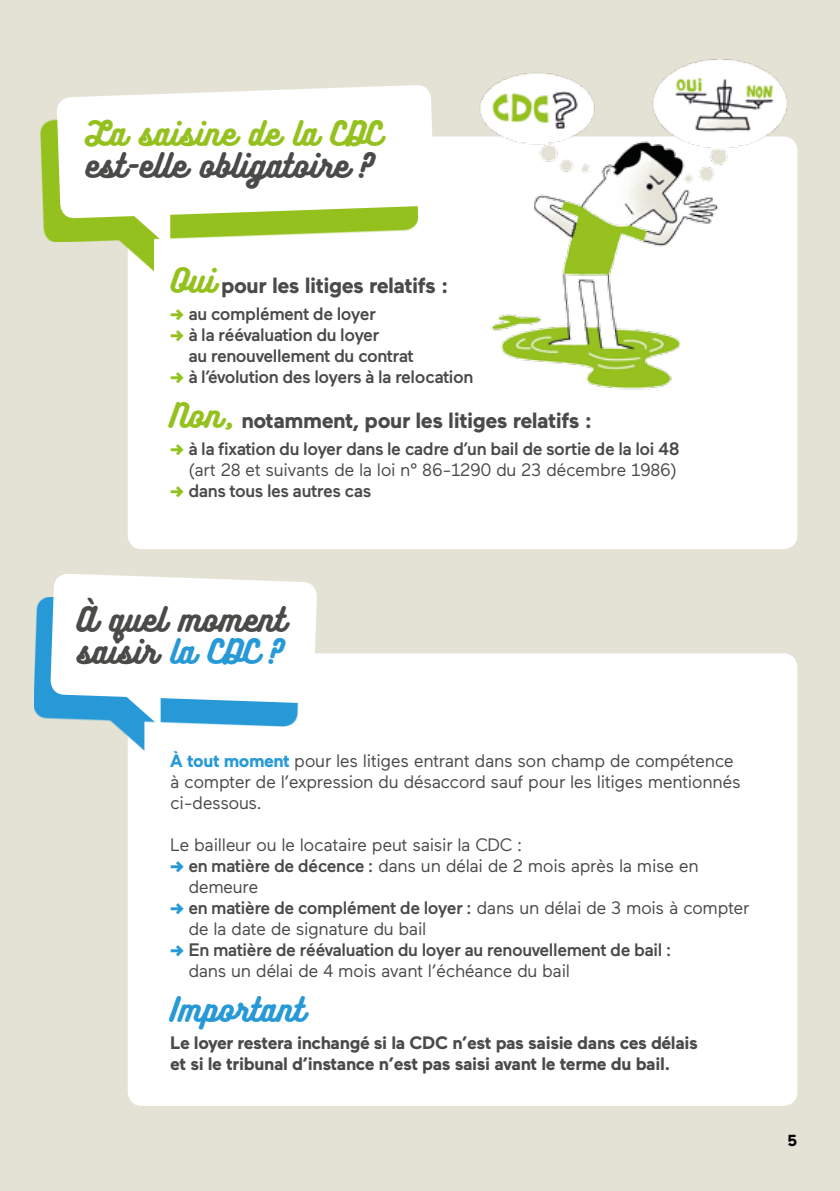
<style>
.page{position:relative;width:840px;height:1191px;background:#fff}
.page>*{position:absolute;margin:0;border:0;box-sizing:border-box;transform-origin:0 0}
.t1{font:30px/32px "Bukhari Script";letter-spacing:.025em;color:#4a4a49}
.t2{font:30px "Bukhari Script";letter-spacing:.025em;color:#95c11f}
.t3{font:30px "Bukhari Script";letter-spacing:.025em;color:#2699d6}
.t4{font:700 22px "Maax";letter-spacing:-.025em;color:#4a4a49}
.t5{font:18px/21px "Maax";letter-spacing:-.025em;color:#4a4a49}
.t6{font:500 18px "Maax";letter-spacing:-.025em;color:#4a4a49}
.t7{font:700 18px/21px "Maax";letter-spacing:-.025em;color:#4a4a49}
.t8{font:700 16px "Maax";color:#000}
.s1{font-family:"Bukhari Script";font-weight:400;font-size:30px;color:#95c11f}
.s2{font-weight:900;color:#95c11f}
.s3{color:#2699d6}
.s4{font-weight:700;color:#2699d6}
.s5{font-weight:900;color:#2699d6}
.s6{font-weight:500}
.s7{font-weight:400}
</style>
<div class="page">
<div style="left:0;top:0;width:839px;height:1191px;background:#e4e2d4"></div>
<div style="left:128px;top:653px;width:669px;height:453px;background:#fff;border-radius:14px"></div>
<div style="left:34px;top:597px;width:266px;height:129px;background:#2699d6"></div>
<svg style="left:117px;top:727px;width:27px;height:23px"></svg>
<svg style="left:50px;top:574px;width:267px;height:153px"></svg>
<div style="left:128px;top:137px;width:669px;height:412px;background:#fff;border-radius:14px"></div>
<svg style="left:41px;top:119px;width:377px;height:122px;fill:#95c11f"></svg>
<svg style="left:56px;top:85px;width:378px;height:134px;fill:#fff"></svg>
<svg style="left:111px;top:229px;width:43px;height:42px"></svg>
<svg style="left:128px;top:205px;width:42px;height:43px"></svg>
<img style="left:441px;top:59px;width:354px;height:331px">
<h1 class="t2" style="left:85px;top:118px;width:297px">La saisine de la CDC</h1>
<h1 class="t1" style="left:85px;top:152px;width:290px">est-elle obligatoire ?</h1>
<p class="t4" style="left:170px;top:273px;width:279px"><span class="s1">Oui</span> pour les litiges relatifs :</p>
<p class="t6" style="left:170px;top:304px;width:207px"><span class="s2">-&gt;</span> au complément de loyer</p>
<p class="t6" style="left:170px;top:325px;width:210px"><span class="s2">-&gt;</span> à la réévaluation du loyer</p>
<p class="t6" style="left:188px;top:346px;width:227px">au renouvellement du contrat</p>
<p class="t6" style="left:170px;top:367px;width:304px"><span class="s2">-&gt;</span> à l’évolution des loyers à la relocation</p>
<p class="t4" style="left:170px;top:408px;width:423px"><span class="s1">Non,</span> notamment, pour les litiges relatifs :</p>
<p class="t6" style="left:170px;top:438px;width:510px"><span class="s2">-&gt;</span> à la fixation du loyer dans le cadre d’un bail de sortie de la loi 48</p>
<p class="t5" style="left:188px;top:459px;width:490px">(art 28 et suivants de la loi n° 86-1290 du 23 décembre 1986)</p>
<p class="t6" style="left:170px;top:480px;width:202px"><span class="s2">-&gt;</span> dans tous les autres cas</p>
<h1 class="t1" style="left:77px;top:605px;width:209px">À quel moment saisir <span class="s3">la CDC ?</span></h1>
<p class="t5" style="left:170px;top:751px;width:571px"><span class="s4">À tout moment</span> pour les litiges entrant dans son champ de compétence à compter de l’expression du désaccord sauf pour les litiges mentionnés ci-dessous.</p>
<p class="t5" style="left:170px;top:835px;width:353px">Le bailleur ou le locataire peut saisir la CDC :</p>
<p class="t5" style="left:170px;top:856px;width:530px"><span class="s5">-&gt;</span> <span class="s6">en matière de décence :</span> dans un délai de 2 mois après la mise en</p>
<p class="t5" style="left:188px;top:877px;width:72px">demeure</p>
<p class="t6" style="left:170px;top:898px;width:580px"><span class="s5">-&gt;</span> en matière de complément de loyer : <span class="s7">dans un délai de 3 mois à compter</span></p>
<p class="t5" style="left:188px;top:919px;width:239px">de la date de signature du bail</p>
<p class="t6" style="left:170px;top:940px;width:502px"><span class="s5">-&gt;</span> En matière de réévaluation du loyer au renouvellement de bail :</p>
<p class="t5" style="left:188px;top:961px;width:383px">dans un délai de 4 mois avant l’échéance du bail</p>
<h1 class="t3" style="left:170px;top:994px;width:135px">Important</h1>
<p class="t7" style="left:170px;top:1032px;width:529px">Le loyer restera inchangé si la CDC n’est pas saisie dans ces délais et si le tribunal d’instance n’est pas saisi avant le terme du bail.</p>
<p class="t8" style="left:787px;top:1132px;width:11px">5</p>
</div>
